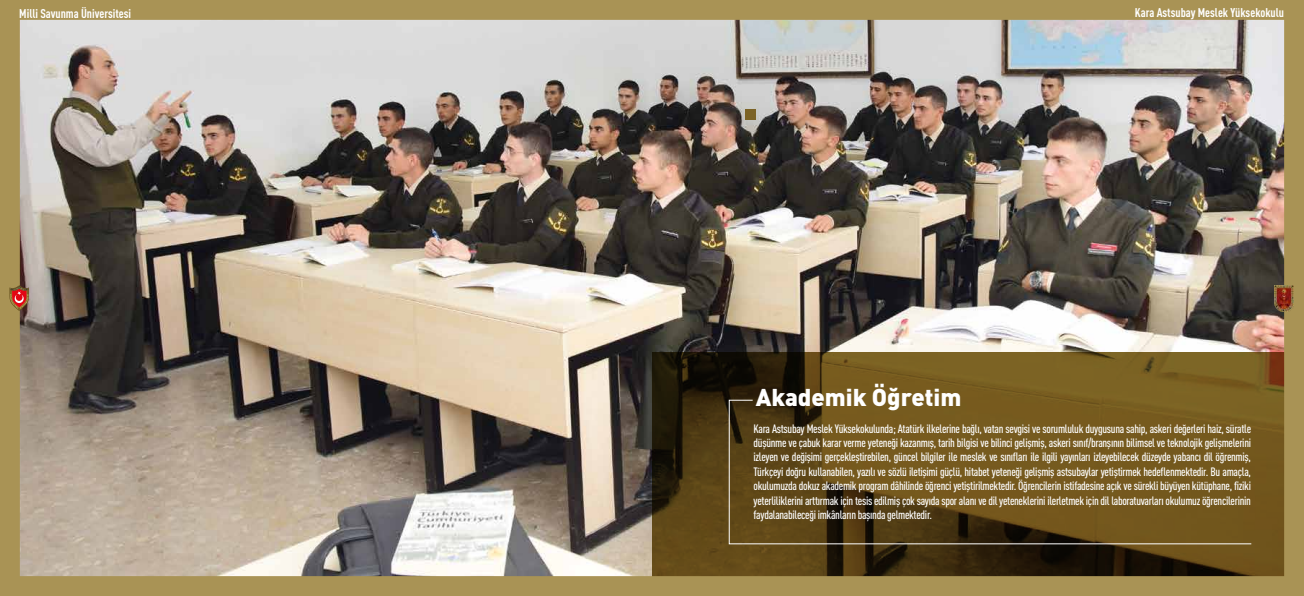
<style>
.page{position:relative;width:1304px;height:596px;background:#fff}
.page>*{position:absolute;margin:0;border:0;box-sizing:border-box;transform-origin:0 0}
.t1{font:900 24px "DIN Pro";color:#fff}
.t2{font:700 condensed 12.5px "DIN Pro";color:#fff}
.t3{font:500 condensed 12px/14.4px "DIN Pro";letter-spacing:-.025em;color:#fff;text-align:justify}
</style>
<div class="page">
<img style="left:0;top:0;width:1295px;height:595px">
<svg style="left:9px;top:285px;width:20px;height:25px"></svg>
<img style="left:1274px;top:285px;width:20px;height:26px">
<div style="left:1295px;top:0;width:9px;height:595px;background:#a99355"></div>
<p class="t2" style="left:19px;top:4px;width:113px">Milli Savunma Üniversitesi</p>
<p class="t2" style="left:1135px;top:4px;width:151px">Kara Astsubay Meslek Yüksekokulu</p>
<h1 class="t1" style="left:756px;top:377px;width:207px">Akademik Öğretim</h1>
<p class="t3" style="left:754px;top:420px;width:499px">Kara Astsubay Meslek Yüksekokulunda; Atatürk ilkelerine bağlı, vatan sevgisi ve sorumluluk duygusuna sahip, askeri değerleri haiz, süratle düşünme ve çabuk karar verme yeteneği kazanmış, tarih bilgisi ve bilinci gelişmiş, askeri sınıf/branşının bilimsel ve teknolojik gelişmelerini izleyen ve değişimi gerçekleştirebilen, güncel bilgiler ile meslek ve sınıfları ile ilgili yayınları izleyebilecek düzeyde yabancı dil öğrenmiş, Türkçeyi doğru kullanabilen, yazılı ve sözlü iletişimi güçlü, hitabet yeteneği gelişmiş astsubaylar yetiştirmek hedeflenmektedir. Bu amaçla, okulumuzda dokuz akademik program dâhilinde öğrenci yetiştirilmektedir. Öğrencilerin istifadesine açık ve sürekli büyüyen kütüphane, fiziki yeterliliklerini arttırmak için tesis edilmiş çok sayıda spor alanı ve dil yeteneklerini ilerletmek için dil laboratuvarları okulumuz öğrencilerinin faydalanabileceği imkânların başında gelmektedir.</p>
</div>
